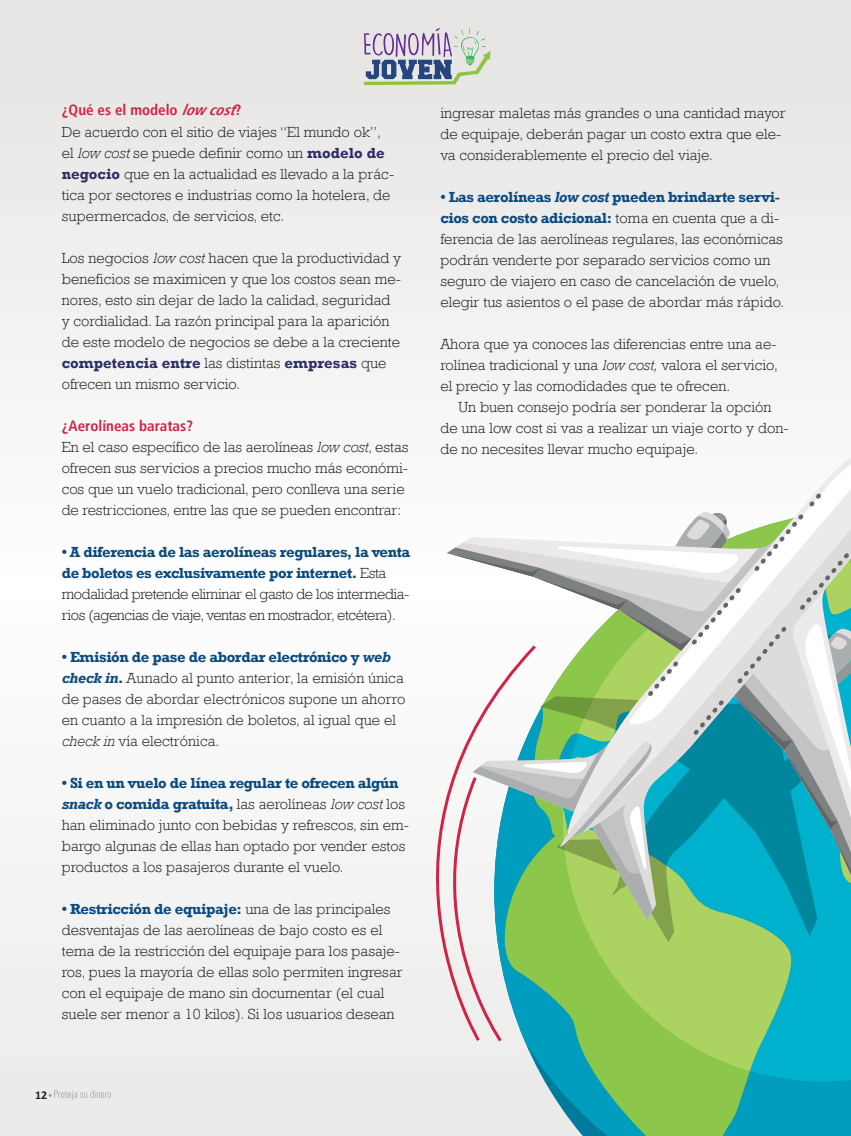
<style>
.page{position:relative;width:851px;height:1136px;background:#fff}
.page>*{position:absolute;margin:0;border:0;box-sizing:border-box;transform-origin:0 0}
.t1{font:300 15px/21px "Rockwell";letter-spacing:.005em;color:#231f20}
.t2{font:300 15px/21px "Rockwell";letter-spacing:-.025em;color:#231f20}
.t3{font:700 condensed 15px "Frutiger LT";color:#d02345}
.t4{font:700 12px "Calibri";color:#231f20}
.s1{font-style:italic}
.s2{font-weight:700;color:#2e2d66}
.s3{font-weight:700;color:#0d4b7e}
.s4{font-weight:700;font-style:italic;color:#0d4b7e}
</style>
<div class="page">
<div style="left:0;top:0;width:850px;height:1135px;background:linear-gradient(to right,#f4f4f3,#edecec)"></div>
<svg style="left:364px;top:28px;width:126px;height:57px;background:#b4babf"></svg>
<svg style="left:49px;top:1090px;width:62px;height:9px"></svg>
<svg style="left:568px;top:441px;width:282px;height:52px"></svg>
<svg style="left:628px;top:447px;width:222px;height:46px"></svg>
<svg style="left:417px;top:493px;width:433px;height:642px"></svg>
<svg style="left:356px;top:642px;width:183px;height:400px"></svg>
<p class="t3" style="left:62px;top:101px;width:181px">¿Qué es el modelo <span class="s1">lowcost</span>?</p>
<p class="t1" style="left:62px;top:121px;width:334px">De acuerdo con el sitio de viajes “El mundo ok”, el <span class="s1">low cost</span> se puede definir como un <span class="s2">modelo de negocio</span> que en la actualidad es llevado a la prác&shy;tica por sectores e industrias como la hotelera, de supermercados, de servicios, etc.</p>
<p class="t1" style="left:62px;top:247px;width:341px">Los negocios <span class="s1">low cost</span> hacen que la productividad y beneficios se maximicen y que los costos sean me&shy;nores, esto sin dejar de lado la calidad, seguridad y cordialidad. La razón principal para la aparición de este modelo de negocios se debe a la creciente <span class="s2">competencia entre</span> las distintas <span class="s2">empresas</span> que ofrecen un mismo servicio.</p>
<p class="t3" style="left:62px;top:416px;width:133px">¿Aerolíneas baratas?</p>
<p class="t1" style="left:62px;top:436px;width:348px">En el caso específico de las aerolíneas <span class="s1">low cost</span>, estas ofrecen sus servicios a precios mucho más económi&shy;cos que un vuelo tradicional, pero conlleva una serie de restricciones, entre las que se pueden encontrar:</p>
<p class="t2" style="left:62px;top:541px;width:350px"><span class="s3">• A diferencia de las aerolíneas regulares, la venta de boletos es exclusivamente por internet.</span> Esta modalidad pretende eliminar el gasto de los intermedia&shy;rios (agencias de viaje, ventas en mostrador, etcétera).</p>
<p class="t1" style="left:62px;top:646px;width:345px"><span class="s3">• Emisión de pase de abordar electrónico y</span> <span class="s4">web check in</span><span class="s3">.</span> Aunado al punto anterior, la emisión única de pases de abordar electrónicos supone un ahorro en cuanto a la impresión de boletos, al igual que el <span class="s1">check in</span> vía electrónica.</p>
<p class="t1" style="left:62px;top:772px;width:349px"><span class="s3">• Si en un vuelo de línea regular te ofrecen algún </span><span class="s4">snack</span> <span class="s3">o comida gratuita,</span> las aerolíneas <span class="s1">low cost</span> los han eliminado junto con bebidas y refrescos, sin em&shy;bargo algunas de ellas han optado por vender estos productos a los pasajeros durante el vuelo.</p>
<p class="t1" style="left:62px;top:898px;width:342px"><span class="s3">• Restricción de equipaje:</span> una de las principales desventajas de las aerolíneas de bajo costo es el tema de la restricción del equipaje para los pasaje&shy;ros, pues la mayoría de ellas solo permiten ingresar con el equipaje de mano sin documentar (el cual suele ser menor a 10 kilos). Si los usuarios desean</p>
<p class="t4" style="left:35px;top:1086px;width:14px">12</p>
<p class="t1" style="left:440px;top:102px;width:347px">ingresar maletas más grandes o una cantidad mayor de equipaje, deberán pagar un costo extra que ele&shy;va considerablemente el precio del viaje.</p>
<p class="t1" style="left:440px;top:186px;width:345px"><span class="s3">• Las aerolíneas</span> <span class="s4">low cost</span> <span class="s3">pueden brindarte servi&shy;cios con costo adicional:</span> toma en cuenta que a di&shy;ferencia de las aerolíneas regulares, las económicas podrán venderte por separado servicios como un seguro de viajero en caso de cancelación de vuelo, elegir tus asientos o el pase de abordar más rápido.</p>
<p class="t1" style="left:440px;top:333px;width:339px;text-align:justify">Ahora que ya conoces las diferencias entre una ae&shy;rolínea tradicional y una <span class="s1">low cost,</span> valora el servicio, el precio y las comodidades que te ofrecen.</p>
<p class="t1" style="left:440px;top:396px;width:349px;text-indent:18px">Un buen consejo podría ser ponderar la opción de una low cost si vas a realizar un viaje corto y don&shy;de no necesites llevar mucho equipaje.</p>
</div>
